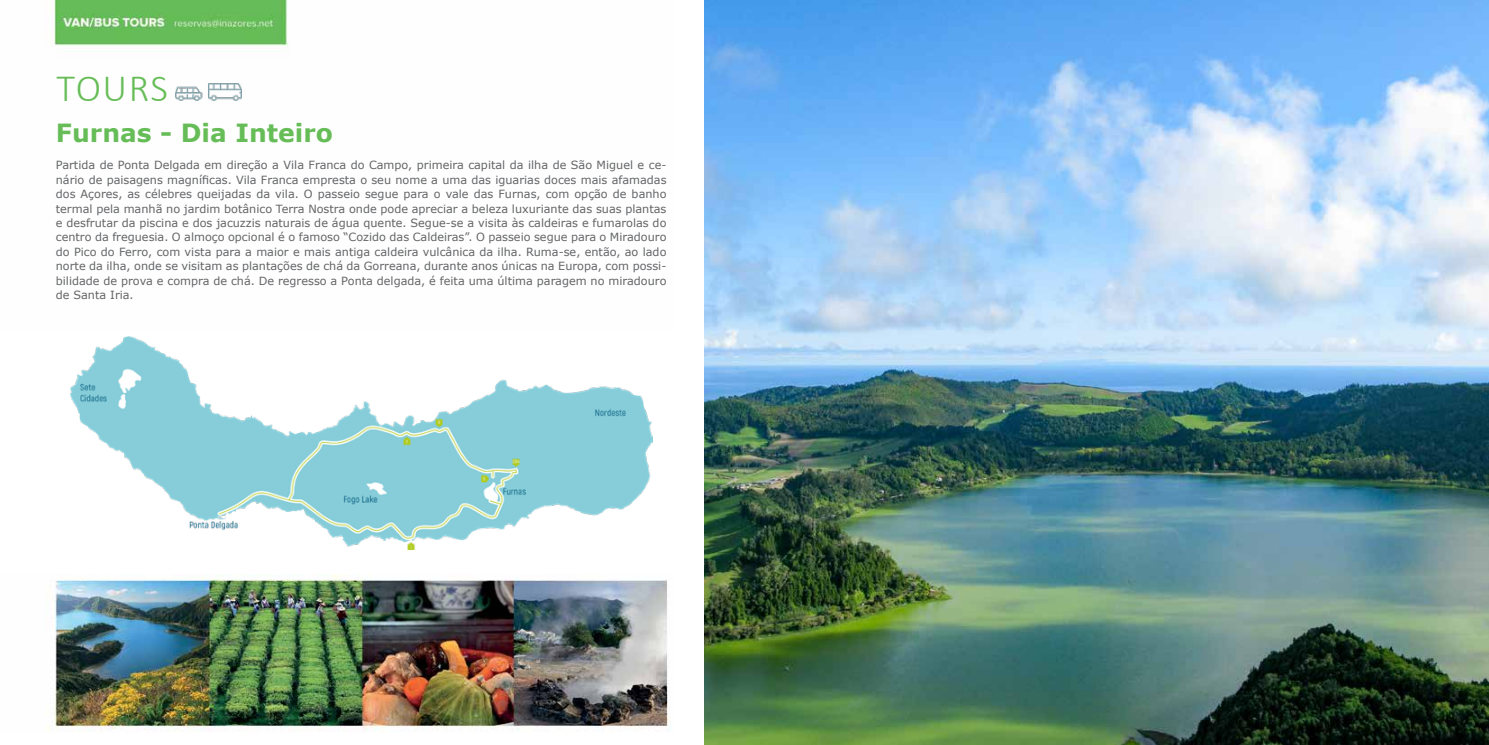
<style>
.page{position:relative;width:1489px;height:745px;background:#fff}
.page>*{position:absolute;margin:0;border:0;box-sizing:border-box;transform-origin:0 0}
.t1{font:300 38.75px "Calibri";letter-spacing:.03em;color:#66bd57}
.t2{font:700 25px "Verdana";color:#66bd57}
.t3{font:11.25px/14.4px "Verdana";color:#636466;text-align:justify}
</style>
<div class="page">
<img style="left:54px;top:0;width:235px;height:100px">
<img style="left:175px;top:83px;width:66px;height:18px">
<img style="left:70px;top:337px;width:582px;height:212px">
<img style="left:46px;top:574px;width:624px;height:157px">
<img style="left:704px;top:0;width:784px;height:744px">
<h1 class="t1" style="left:57px;top:64px;width:113px">TOURS</h1>
<h2 class="t2" style="left:56px;top:115px;width:279px">Furnas - Dia Inteiro</h2>
<p class="t3" style="left:56px;top:158px;width:612px">Partida de Ponta Delgada em direção a Vila Franca do Campo, primeira capital da ilha de São Miguel e ce&shy;nário de paisagens magníficas. Vila Franca empresta o seu nome a uma das iguarias doces mais afamadas dos Açores, as célebres queijadas da vila. O passeio segue para o vale das Furnas, com opção de banho termal pela manhã no jardim botânico Terra Nostra onde pode apreciar a beleza luxuriante das suas plantas e desfrutar da piscina e dos jacuzzis naturais de água quente. Segue-se a visita às caldeiras e fumarolas do centro da freguesia. O almoço opcional é o famoso “Cozido das Caldeiras”. O passeio segue para o Miradouro do Pico do Ferro, com vista para a maior e mais antiga caldeira vulcânica da ilha. Ruma-se, então, ao lado norte da ilha, onde se visitam as plantações de chá da Gorreana, durante anos únicas na Europa, com possi&shy;bilidade de prova e compra de chá. De regresso a Ponta delgada, é feita uma última paragem no miradouro de Santa Iria.</p>
</div>
